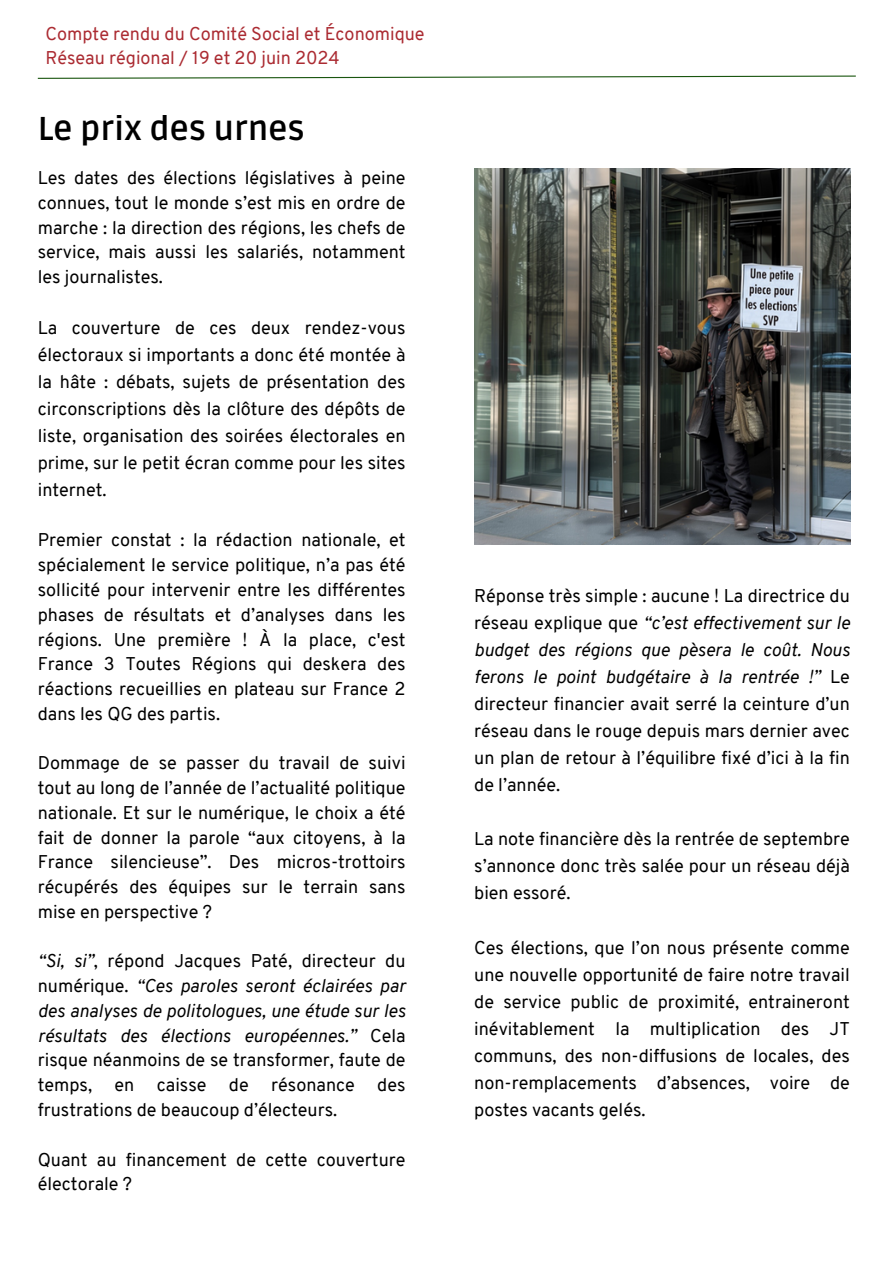
<style>
.page{position:relative;width:894px;height:1264px;background:#fff}
.page>*{position:absolute;margin:0;border:0;box-sizing:border-box;transform-origin:0 0}
.t1{font:700 33px "Ruda";color:#000}
.t2{font:18px/24.8px "Overpass";color:#000;text-align:justify}
.t3{font:18px "Overpass";color:#ab2b32}
.s1{font-style:italic}
</style>
<div class="page">
<svg style="left:37px;top:75px;width:819px;height:4px"></svg>
<img style="left:474px;top:169px;width:376px;height:375px">
<p class="t3" style="left:45px;top:26px;width:380px">Compte rendu du Comité Social et Économique</p>
<h1 class="t3" style="left:45px;top:51px;width:296px">Réseau régional / 19 et 20 juin 2024</h1>
<p class="t1" style="left:38px;top:109px;width:268px">Le prix des urnes</p>
<p class="t2" style="left:38px;top:167px;width:369px">Les dates des élections législatives à peine connues, tout le monde s’est mis en ordre de marche : la direction des régions, les chefs de service, mais aussi les salariés, notamment les journalistes.</p>
<p class="t2" style="left:38px;top:316px;width:369px;line-height:27px">La couverture de ces deux rendez-vous électoraux si importants a donc été montée à la hâte : débats, sujets de présentation des circonscriptions dès la clôture des dépôts de liste, organisation des soirées électorales en prime, sur le petit écran comme pour les sites internet.</p>
<p class="t2" style="left:38px;top:529px;width:369px">Premier constat : la rédaction nationale, et spécialement le service politique, n’a pas été sollicité pour intervenir entre les différentes phases de résultats et d’analyses dans les régions. Une première ! À la place, c'est France 3 Toutes Régions qui deskera des réactions recueillies en plateau sur France 2 dans les QG des partis.</p>
<p class="t2" style="left:38px;top:752px;width:369px">Dommage de se passer du travail de suivi tout au long de l’année de l’actualité politique nationale. Et sur le numérique, le choix a été fait de donner la parole “aux citoyens, à la France silencieuse”. Des micros-trottoirs récupérés des équipes sur le terrain sans mise en perspective ?</p>
<p class="t2" style="left:38px;top:950px;width:369px"><span class="s1">“Si, si”</span>, répond Jacques Paté, directeur du numérique. <span class="s1">“Ces paroles seront éclairées par des analyses de politologues, une étude sur les résultats des élections européennes.”</span> Cela risque néanmoins de se transformer, faute de temps, en caisse de résonance des frustrations de beaucoup d’électeurs.</p>
<p class="t2" style="left:38px;top:1148px;width:369px">Quant au financement de cette couverture électorale ?</p>
<p class="t2" style="left:474px;top:584px;width:377px;line-height:27px">Réponse très simple : aucune ! La directrice du réseau explique que <span class="s1">“c’est effectivement sur le budget des régions que pèsera le coût. Nous ferons le point budgétaire à la rentrée !”</span> Le directeur financier avait serré la ceinture d’un réseau dans le rouge depuis mars dernier avec un plan de retour à l’équilibre fixé d’ici à la fin de l’année.</p>
<p class="t2" style="left:474px;top:827px;width:377px;line-height:27px">La note financière dès la rentrée de septembre s’annonce donc très salée pour un réseau déjà bien essoré.</p>
<p class="t2" style="left:474px;top:935px;width:377px;line-height:27px">Ces élections, que l’on nous présente comme une nouvelle opportunité de faire notre travail de service public de proximité, entraineront inévitablement la multiplication des JT communs, des non-diffusions de locales, des non-remplacements d’absences, voire de postes vacants gelés.</p>
</div>
